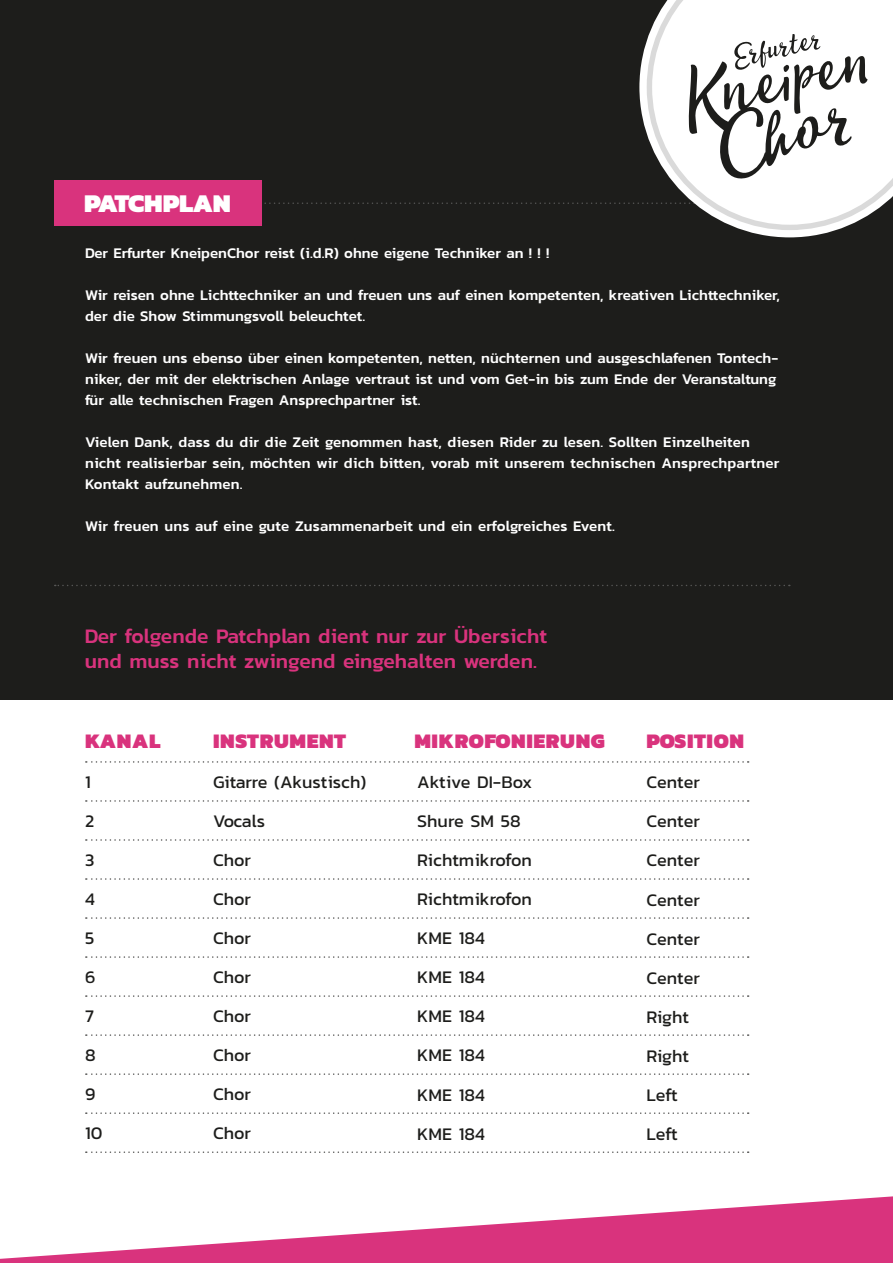
<style>
.page{position:relative;width:893px;height:1263px;background:#1d1d1b}
.page>*{position:absolute;margin:0;border:0;box-sizing:border-box;transform-origin:0 0}
.t1{font:900 25.95px "Kanit";letter-spacing:-.01em;color:#fff}
.t2{font:500 21px/25.5px "Kanit";color:#d9337d}
.t3{font:900 21px "Kanit";letter-spacing:.03em;color:#d9337d}
.t4{font:18px/39px "Kanit";color:#1d1d1b}
.t5{font:500 15px/21px "Kanit";color:#fff}
</style>
<div class="page">
<div style="left:0;top:700px;width:893px;height:563px;background:#fff"></div>
<svg style="left:86px;top:800px;width:663px;height:2px"></svg>
<svg style="left:86px;top:839px;width:663px;height:2px"></svg>
<svg style="left:86px;top:878px;width:663px;height:2px"></svg>
<svg style="left:86px;top:917px;width:663px;height:2px"></svg>
<svg style="left:86px;top:956px;width:663px;height:2px"></svg>
<svg style="left:86px;top:995px;width:663px;height:2px"></svg>
<svg style="left:86px;top:1034px;width:663px;height:2px"></svg>
<svg style="left:86px;top:1073px;width:663px;height:2px"></svg>
<svg style="left:86px;top:1112px;width:663px;height:2px"></svg>
<svg style="left:86px;top:1151px;width:663px;height:2px"></svg>
<svg style="left:86px;top:761px;width:663px;height:2px"></svg>
<svg style="left:55px;top:585px;width:735px;height:1px"></svg>
<svg style="left:261px;top:202px;width:378px;height:2px"></svg>
<div style="left:54px;top:181px;width:207px;height:45px;background:#d9337d"></div>
<svg style="left:639px;top:40px;width:197px;height:197px"></svg>
<svg style="left:0;top:1196px;width:893px;height:67px;fill:#d9337d"></svg>
<svg style="left:647px;top:0;width:246px;height:230px"></svg>
<h1 class="t1" style="left:84px;top:181px;width:148px">PATCHPLAN</h1>
<p class="t5" style="left:85px;top:242px;width:466px">Der Erfurter KneipenChor reist (i.d.R) ohne eigene Techniker an ! ! !</p>
<p class="t5" style="left:85px;top:284px;width:696px">Wir reisen ohne Lichttechniker an und freuen uns auf einen kompetenten, kreativen Lichttechniker, der die Show Stimmungsvoll beleuchtet.</p>
<p class="t5" style="left:85px;top:347px;width:695px">Wir freuen uns ebenso über einen kompetenten, netten, nüchternen und ausgeschlafenen Tontech&shy;niker, der mit der elektrischen Anlage vertraut ist und vom Get-in bis zum Ende der Veranstaltung für alle technischen Fragen Ansprechpartner ist.</p>
<p class="t5" style="left:85px;top:431px;width:696px">Vielen Dank, dass du dir die Zeit genommen hast, diesen Rider zu lesen. Sollten Einzelheiten nicht realisierbar sein, möchten wir dich bitten, vorab mit unserem technischen Ansprechpartner<br>Kontakt aufzunehmen.</p>
<p class="t5" style="left:85px;top:515px;width:531px">Wir freuen uns auf eine gute Zusammenarbeit und ein erfolgreiches Event.</p>
<h2 class="t2" style="left:85px;top:623px;width:464px">Der folgende Patchplan dient nur zur Übersicht und muss nicht zwingend eingehalten werden.</h2>
<h2 class="t3" style="left:85px;top:723px;width:77px">KANAL</h2>
<h2 class="t3" style="left:213px;top:723px;width:134px">INSTRUMENT</h2>
<h2 class="t3" style="left:414px;top:723px;width:192px">MIKROFONIERUNG</h2>
<h2 class="t3" style="left:646px;top:723px;width:99px">POSITION</h2>
<p class="t4" style="left:85px;top:762px;width:19px">1<br>2<br>3<br>4<br>5<br>6<br>7<br>8<br>9<br>10</p>
<p class="t4" style="left:213px;top:762px;width:155px">Gitarre (Akustisch)<br>Vocals<br>Chor<br>Chor<br>Chor<br>Chor<br>Chor<br>Chor<br>Chor<br>Chor</p>
<p class="t4" style="left:417px;top:762px;width:117px">Aktive DI-Box<br>Shure SM 58<br>Richtmikrofon<br>Richtmikrofon<br>KME 184<br>KME 184<br>KME 184<br>KME 184<br>KME 184<br>KME 184</p>
<p class="t4" style="left:646px;top:762px;width:55px">Center<br>Center<br>Center<br>Center<br>Center<br>Center<br>Right<br>Right<br>Left<br>Left</p>
</div>
